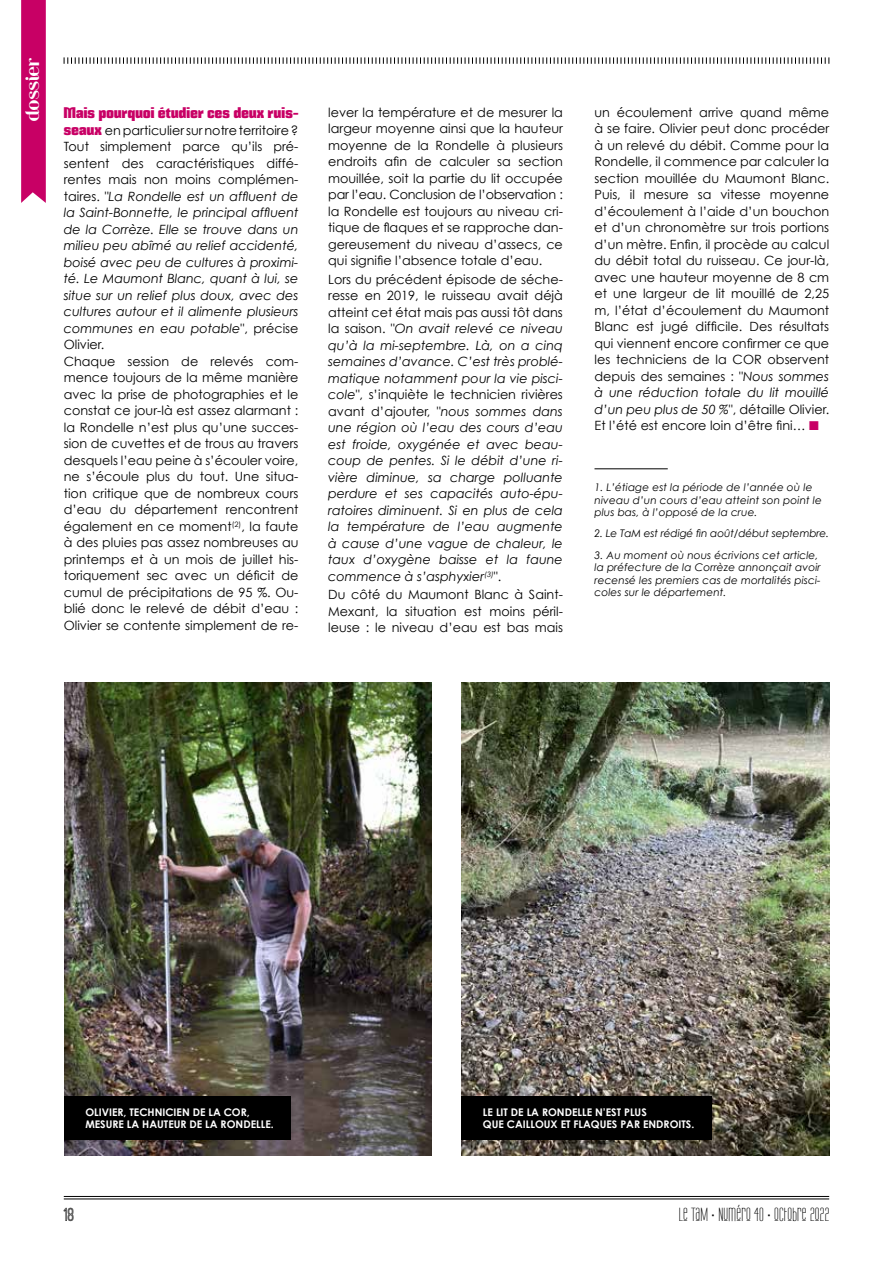
<style>
.page{position:relative;width:893px;height:1263px;background:#fff}
.page>*{position:absolute;margin:0;border:0;box-sizing:border-box;transform-origin:0 0}
.t1{font:19.5px "Ostrich Sans Inline";color:#000}
.t2{font:18px "Riot Squad";letter-spacing:.015em;color:#fff}
.t3{font:16.5px "Labtop Unicase Upper";letter-spacing:.02em;color:#000}
.t4{font:15px "Mikodacs";letter-spacing:.02em;color:#c80065}
.t5{font:12.75px/16.5px "Century Gothic";color:#000;text-align:justify}
.t6{font:italic 12.75px/16.5px "Century Gothic";color:#000;text-align:justify}
.t7{font:italic 10.5px/12.6px "Century Gothic";letter-spacing:.01em;color:#000}
.t8{font:700 10.5px/12.6px "Century Gothic";color:#fff}
.t9{font:italic 10.5px "Century Gothic";letter-spacing:-.01em;color:#000}
.s1{font-family:"Mikodacs";font-size:15px;color:#c80065}
.s2{font-style:italic}
.s3{font-style:normal}
.s4{color:#c80065}
</style>
<div class="page">
<svg style="left:64px;top:57px;width:766px;height:7px"></svg>
<svg style="left:21px;top:0;width:25px;height:203px;background:#ca0a6b"></svg>
<hr style="left:64px;top:1196px;width:765px;height:1px;background:#000">
<hr style="left:64px;top:1199px;width:765px;height:1px;background:#000">
<img style="left:64px;top:682px;width:368px;height:473px">
<img style="left:461px;top:682px;width:368px;height:473px">
<hr style="left:594px;top:468px;width:74px;height:1px;background:#000">
<div style="left:64px;top:1096px;width:226px;height:44px;background:#000"></div>
<div style="left:461px;top:1096px;width:251px;height:44px;background:#000"></div>
<h2 class="t2" style="left:23px;top:121px;width:65px;rotate:-90deg">dossier</h2>
<p class="t4" style="left:64px;top:104px;width:236px">Mais pourquoi étudier ces deux ruis-</p>
<p class="t5" style="left:64px;top:122px;width:236px;text-align:left"><span class="s1">seaux</span> en particulier sur notre territoire ?<br>Tout simplement parce qu’ils pré&shy;sentent des caractéristiques diffé&shy;rentes mais non moins complémen&shy;taires. "<span class="s2">La Rondelle est un affluent de la Saint-Bonnette, le principal affluent de la Corrèze. Elle se trouve dans un milieu peu abîmé au relief accidenté, boisé avec peu de cultures à proximi&shy;té. Le Maumont Blanc, quant à lui, se situe sur un relief plus doux, avec des cultures autour et il alimente plusieurs communes en eau potable</span>", précise Olivier.<br>Chaque session de relevés com&shy;mence toujours de la même manière avec la prise de photographies et le constat ce jour-là est assez alarmant : la Rondelle n’est plus qu’une succes&shy;sion de cuvettes et de trous au travers desquels l’eau peine à s’écouler voire, ne s’écoule plus du tout. Une situa&shy;tion critique que de nombreux cours d’eau du département rencontrent également en ce moment<sup>(2)</sup>, la faute à des pluies pas assez nombreuses au printemps et à un mois de juillet his&shy;toriquement sec avec un déficit de cumul de précipitations de 95 %. Ou&shy;blié donc le relevé de débit d’eau :<br>Olivier se contente simplement de re-</p>
<p class="t5" style="left:328px;top:104px;width:236px">lever la température et de mesurer la largeur moyenne ainsi que la hauteur moyenne de la Rondelle à plusieurs endroits afin de calculer sa section mouillée, soit la partie du lit occupée par l’eau. Conclusion de l’observation : la Rondelle est toujours au niveau cri&shy;tique de flaques et se rapproche dan&shy;gereusement du niveau d’assecs, ce qui signifie l’absence totale d’eau.</p>
<p class="t6" style="left:328px;top:271px;width:236px"><span class="s3">Lors du précédent épisode de séche&shy;resse en 2019, le ruisseau avait déjà atteint cet état mais pas aussi tôt dans la saison. "</span>On avait relevé ce niveau qu’à la mi-septembre. Là, on a cinq semaines d’avance. C’est très problé&shy;matique notamment pour la vie pisci&shy;cole<span class="s3">", s’inquiète le technicien rivières avant d’ajouter, "</span>nous sommes dans une région où l’eau des cours d’eau est froide, oxygénée et avec beau&shy;coup de pentes. Si le débit d’une ri&shy;vière diminue, sa charge polluante perdure et ses capacités auto-épu&shy;ratoires diminuent. Si en plus de cela la température de l’eau augmente à cause d’une vague de chaleur, le taux d’oxygène baisse et la faune commence à s’asphyxier<sup>(3)</sup><span class="s3">".</span></p>
<p class="t5" style="left:328px;top:586px;width:236px">Du côté du Maumont Blanc à Saint-Mexant, la situation est moins péril&shy;leuse : le niveau d’eau est bas mais</p>
<p class="t5" style="left:594px;top:104px;width:236px">un écoulement arrive quand même à se faire. Olivier peut donc procéder à un relevé du débit. Comme pour la Rondelle, il commence par calculer la section mouillée du Maumont Blanc.<br>Puis, il mesure sa vitesse moyenne d’écoulement à l’aide d’un bouchon et d’un chronomètre sur trois portions d’un mètre. Enfin, il procède au calcul du débit total du ruisseau. Ce jour-là, avec une hauteur moyenne de 8 cm et une largeur de lit mouillé de 2,25 m, l’état d’écoulement du Maumont Blanc est jugé difficile. Des résultats qui viennent encore confirmer ce que les techniciens de la COR observent depuis des semaines : "<span class="s2">Nous sommes à une réduction totale du lit mouillé d’un peu plus de 50 %</span>", détaille Olivier.<br>Et l’été est encore loin d’être fini… <span class="s4">■</span></p>
<p class="t7" style="left:594px;top:481px;width:229px">1. L’étiage est la période de l’année où le niveau d’un cours d’eau atteint son point le plus bas, à l’opposé de la crue.</p>
<p class="t9" style="left:594px;top:527px;width:236px">2. Le TaM est rédigé fin août/début septembre.</p>
<p class="t7" style="left:594px;top:548px;width:228px">3. Au moment où nous écrivions cet article, la préfecture de la Corrèze annonçait avoir recensé les premiers cas de mortalités pisci&shy;coles sur le département.</p>
<p class="t8" style="left:85px;top:1105px;width:190px">OLIVIER, TECHNICIEN DE LA COR,<br>MESURE LA HAUTEUR DE LA RONDELLE.</p>
<p class="t8" style="left:483px;top:1105px;width:213px">LE LIT DE LA RONDELLE N’EST PLUS<br>QUE CAILLOUX ET FLAQUES PAR ENDROITS.</p>
<h1 class="t1" style="left:64px;top:1204px;width:13px">18</h1>
<p class="t3" style="left:679px;top:1204px;width:152px">LE TAM • NUMÉRO 4O • OCTOBRE 2O22</p>
</div>
